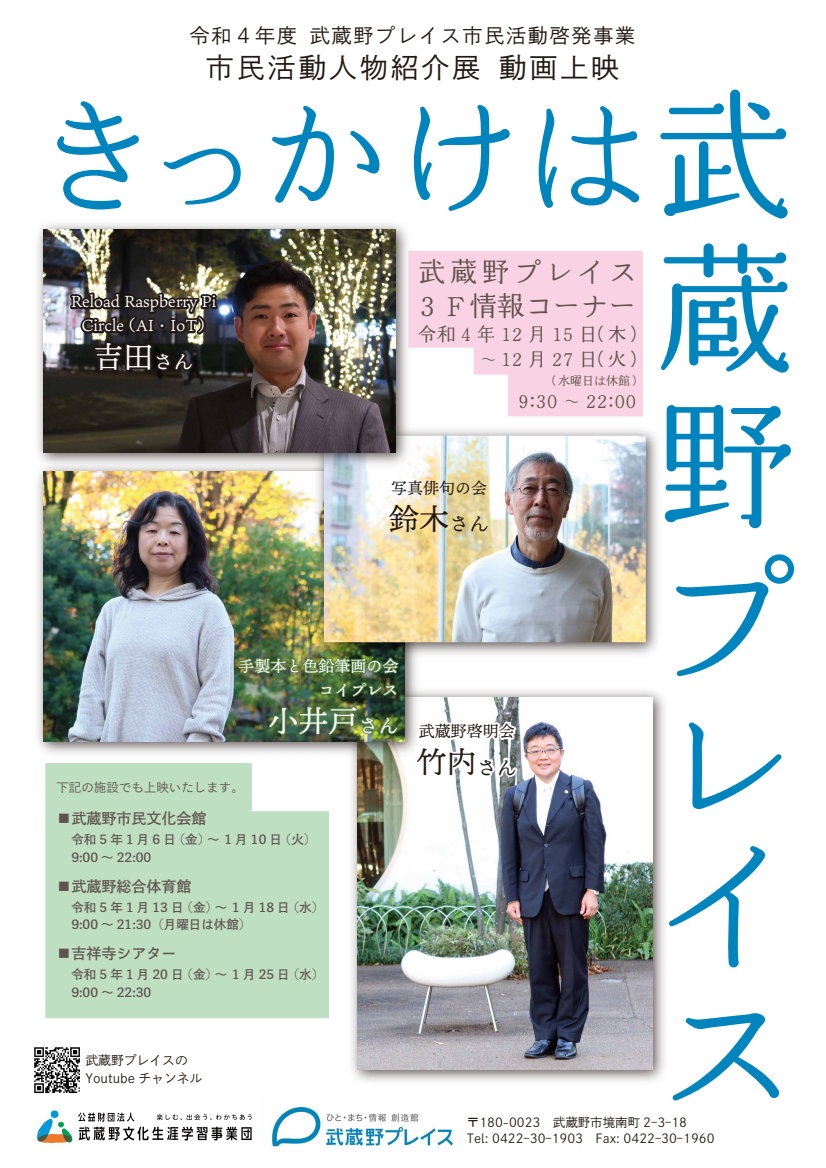
<style>
.page{position:relative;width:826px;height:1168px;background:#fff}
.page>*{position:absolute;margin:0;border:0;box-sizing:border-box;transform-origin:0 0}
.t1{font:143.36px/148.4px "Kinuta Marumin Yoshino Std N R";color:#0084be}
.t2{font:126.12px "Kinuta Marumin Yoshino Std N R";letter-spacing:-.02em;color:#0084be}
.t3{font:30px "Ten Mincho Text";color:#fff}
.t4{font:30px "Ten Mincho Text";color:#221815}
.t5{font:28px "DNP Shuei Go Kin Std L";letter-spacing:.1em;color:#221815}
.t6{font:27.8px/34px "Kinuta Marumin Yoshino Std N R";color:#60534d}
.t7{font:20px "DNP Shuei Go Kin Std L";letter-spacing:.09em;color:#221815}
.t8{font:18.84px/24.7px "Kinuta Marumin Yoshino Std N R";letter-spacing:.015em;color:#60534d;text-align:right}
.t9{font:16px/24px "Ten Mincho Text";color:#fff;text-align:right}
.t10{font:16px "Ten Mincho Text";color:#221815}
.t11{font:15px "Toppan Bunkyu Gothic Pr 6 N DB";color:#60534d}
.t12{font:12.8px/18px "DNP Shuei Go Kin Std L";color:#221815}
.t13{font:12.48px/17.5px "Toppan Bunkyu Gothic Pr 6 N DB";color:#60534d}
.t14{font:12.48px/17.5px "Toppan Bunkyu Gothic Pr 6 N DB";letter-spacing:.25em;color:#60534d}
.t15{font:12.48px "Toppan Bunkyu Gothic Pr 6 N R";color:#60534d}
.t16{font:12.44px/16.6px "DNP Shuei Go Kin Std L";color:#221815}
.t17{font:12px "Kinuta Marumin Yoshino Std N R";color:#60534d}
.s1{font-size:143.36px}
.s2{font-size:20px}
</style>
<div class="page">
<img style="left:351px;top:690px;width:314px;height:392px">
<img style="left:357px;top:697px;width:295px;height:373px">
<img style="left:37px;top:472px;width:377px;height:289px">
<img style="left:44px;top:472px;width:360px;height:270px">
<img style="left:309px;top:429px;width:349px;height:233px">
<img style="left:324px;top:436px;width:321px;height:206px">
<img style="left:37px;top:223px;width:378px;height:249px">
<img style="left:44px;top:229px;width:351px;height:223px">
<div style="left:45px;top:763px;width:284px;height:255px;background:#bedfc2"></div>
<svg style="left:408px;top:251px;width:234px;height:165px;fill:#f9d3e3"></svg>
<svg style="left:78px;top:1112px;width:173px;height:28px"></svg>
<svg style="left:37px;top:1110px;width:35px;height:33px"></svg>
<img style="left:272px;top:1106px;width:183px;height:42px">
<img style="left:34px;top:1047px;width:46px;height:47px">
<img style="left:267px;top:705px;width:132px;height:30px">
<img style="left:237px;top:631px;width:163px;height:44px">
<svg style="left:320px;top:681px;width:77px;height:17px"></svg>
<svg style="left:243px;top:756px;width:94px;height:68px"></svg>
<svg style="left:414px;top:606px;width:106px;height:179px"></svg>
<img style="left:67px;top:223px;width:153px;height:156px">
<h3 class="t7" style="left:190px;top:22px;width:447px">令和４年度 武蔵野プレイス市民活動啓発事業</h3>
<h3 class="t5" style="left:206px;top:49px;width:414px">市民活動人物紹介展 動画上映</h3>
<h2 class="t2" style="left:35px;top:87px;width:754px">きっかけは<span class="s1">武</span></h2>
<h1 class="t1" style="left:652px;top:245px;width:143px">蔵野プレイス</h1>
<h3 class="t6" style="left:413px;top:256px;width:224px">武蔵野プレイス<br>３Ｆ情報コーナー</h3>
<p class="t9" style="left:71px;top:290px;width:147px;text-align:center">Reload Raspberry Pi<br>Circle（AI・IoT）</p>
<h3 class="t3" style="left:93px;top:340px;width:101px">吉田<span class="s2">さん</span></h3>
<h3 class="t8" style="left:418px;top:323px;width:229px">令和 4 年 12 月 15 日（木）～12 月 27 日（火）</h3>
<p class="t17" style="left:546px;top:374px;width:97px">（水曜日は休館）</p>
<h3 class="t8" style="left:518px;top:390px;width:119px">9:30 ～ 22:00</h3>
<p class="t10" style="left:391px;top:479px;width:97px">写真俳句の会</p>
<h3 class="t4" style="left:389px;top:502px;width:101px">鈴木<span class="s2">さん</span></h3>
<p class="t9" style="left:238px;top:654px;width:161px">手製本と色鉛筆画の会コイプレス</p>
<h3 class="t3" style="left:268px;top:704px;width:131px">小井戸<span class="s2">さん</span></h3>
<p class="t10" style="left:419px;top:722px;width:97px">武蔵野啓明会</p>
<h3 class="t4" style="left:417px;top:745px;width:101px">竹内<span class="s2">さん</span></h3>
<p class="t15" style="left:56px;top:780px;width:189px">下記の施設でも上映いたします。</p>
<p class="t11" style="left:56px;top:810px;width:152px">■武蔵野市民文化会館</p>
<p class="t14" style="left:71px;top:831px;width:246px">令和5年1月6日（金）～ 1月10日（火）<br>9:00 ～ 22:00</p>
<p class="t11" style="left:56px;top:878px;width:137px">■武蔵野総合体育館</p>
<p class="t13" style="left:71px;top:899px;width:254px">令和 5 年 1 月 13 日（金）～ 1 月 18 日（水）<br>9:00 ～ 21:30（月曜日は休館）</p>
<p class="t11" style="left:56px;top:945px;width:122px">■吉祥寺シアター</p>
<p class="t13" style="left:71px;top:966px;width:254px">令和 5 年 1 月 20 日（金）～ 1 月 25 日（水）<br>9:00 ～ 22:30</p>
<p class="t12" style="left:85px;top:1051px;width:118px">武蔵野プレイスの<br>Youtube チャンネル</p>
<p class="t16" style="left:467px;top:1113px;width:249px">〒180-0023　武蔵野市境南町 2-3-18<br>Tel: 0422-30-1903 Fax: 0422-30-1960</p>
</div>
